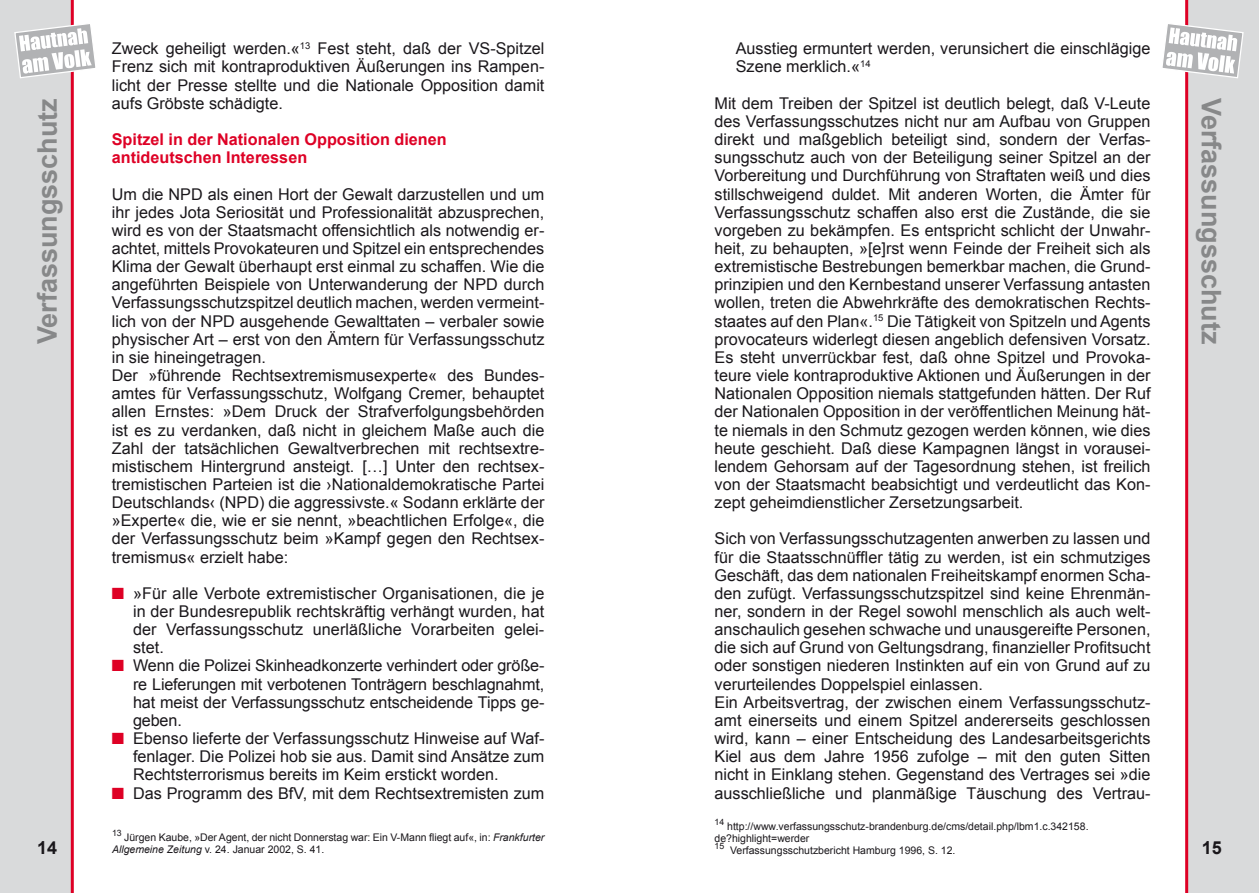
<style>
.page{position:relative;width:1259px;height:893px;background:#fff}
.page>*{position:absolute;margin:0;border:0;box-sizing:border-box;transform-origin:0 0}
.t1{font:700 27px "Arial";color:#878889}
.t2{font:700 18px "Arial";color:#1a171b}
.t3{font:16.2px/18.1px "Arial";color:#1a171b;text-align:justify}
.t4{font:700 16.2px/18.1px "Arial";color:#de0025}
.t5{font:10.5px/12px "Arial";color:#1a171b}
.t6{font:8.7px "Arial";color:#1a171b}
.s1{color:#de0025}
.s2{font-style:italic}
</style>
<div class="page">
<div style="left:0;top:0;width:74px;height:893px;background:#d9dadb"></div>
<svg style="left:14px;top:22px;width:82px;height:57px"></svg>
<div style="left:1185px;top:0;width:74px;height:893px;background:#d9dadb"></div>
<svg style="left:1162px;top:22px;width:82px;height:57px"></svg>
<p class="t3" style="left:112px;top:40px;width:434px">Zweck geheiligt werden.«<sup>13</sup> Fest steht, daß der VS-Spitzel Frenz sich mit kontraproduktiven Äußerungen ins Rampen&shy;licht der Presse stellte und die Nationale Opposition damit aufs Gröbste schädigte.</p>
<p class="t4" style="left:112px;top:131px;width:336px">Spitzel in der Nationalen Opposition dienen antideutschen Interessen</p>
<p class="t3" style="left:112px;top:185px;width:434px;text-align:left">Um die NPD als einen Hort der Gewalt darzustellen und um ihr jedes Jota Seriosität und Professionalität abzusprechen, wird es von der Staatsmacht offensichtlich als notwendig er&shy;achtet, mittels Provokateuren und Spitzel ein entsprechendes Klima der Gewalt überhaupt erst einmal zu schaffen. Wie die angeführten Beispiele von Unterwanderung der NPD durch Verfassungsschutzspitzel deutlich machen, werden vermeint&shy;lich von der NPD ausgehende Gewalttaten – verbaler sowie physischer Art – erst von den Ämtern für Verfassungsschutz in sie hineingetragen.<br>Der »führende Rechtsextremismusexperte« des Bundes&shy;amtes für Verfassungsschutz, Wolfgang Cremer, behauptet allen Ernstes: »Dem Druck der Strafverfolgungsbehörden ist es zu verdanken, daß nicht in gleichem Maße auch die Zahl der tatsächlichen Gewaltverbrechen mit rechtsextre&shy;mistischem Hintergrund ansteigt. […] Unter den rechtsex&shy;tremistischen Parteien ist die ›Nationaldemokratische Partei Deutschlands‹ (NPD) die aggressivste.« Sodann erklärte der »Experte« die, wie er sie nennt, »beachtlichen Erfolge«, die der Verfassungsschutz beim »Kampf gegen den Rechtsex&shy;tremismus« erzielt habe:</p>
<p class="t3" style="left:133px;top:584px;width:413px;text-indent:-21px"><span class="s1">■</span> »Für alle Verbote extremistischer Organisationen, die je in der Bundesrepublik rechtskräftig verhängt wurden, hat der Verfassungsschutz unerläßliche Vorarbeiten gelei&shy;stet.</p>
<p class="t3" style="left:133px;top:657px;width:413px;text-indent:-21px"><span class="s1">■</span> Wenn die Polizei Skinheadkonzerte verhindert oder größe&shy;re Lieferungen mit verbotenen Tonträgern beschlagnahmt, hat meist der Verfassungsschutz entscheidende Tipps ge&shy;geben.</p>
<p class="t3" style="left:133px;top:729px;width:413px;text-indent:-21px"><span class="s1">■</span> Ebenso lieferte der Verfassungsschutz Hinweise auf Waf&shy;fenlager. Die Polizei hob sie aus. Damit sind Ansätze zum Rechtsterrorismus bereits im Keim erstickt worden.</p>
<p class="t3" style="left:112px;top:784px;width:434px"><span class="s1">■</span> Das Programm des BfV, mit dem Rechtsextremisten zum</p>
<p class="t3" style="left:736px;top:40px;width:416px">Ausstieg ermuntert werden, verunsichert die einschlägige<br>Szene merklich.«<sup>14</sup></p>
<p class="t3" style="left:714px;top:94px;width:437px">Mit dem Treiben der Spitzel ist deutlich belegt, daß V-Leute des Verfassungsschutzes nicht nur am Aufbau von Gruppen direkt und maßgeblich beteiligt sind, sondern der Verfas&shy;sungsschutz auch von der Beteiligung seiner Spitzel an der Vorbereitung und Durchführung von Straftaten weiß und dies stillschweigend duldet. Mit anderen Worten, die Ämter für Verfassungsschutz schaffen also erst die Zustände, die sie vorgeben zu bekämpfen. Es entspricht schlicht der Unwahr&shy;heit, zu behaupten, »[e]rst wenn Feinde der Freiheit sich als extremistische Bestrebungen bemerkbar machen, die Grund&shy;prinzipien und den Kernbestand unserer Verfassung antasten wollen, treten die Abwehrkräfte des demokratischen Rechts&shy;staates auf den Plan«.<sup>15</sup> Die Tätigkeit von Spitzeln und Agents provocateurs widerlegt diesen angeblich defensiven Vorsatz.<br>Es steht unverrückbar fest, daß ohne Spitzel und Provoka&shy;teure viele kontraproduktive Aktionen und Äußerungen in der Nationalen Opposition niemals stattgefunden hätten. Der Ruf der Nationalen Opposition in der veröffentlichen Meinung hät&shy;te niemals in den Schmutz gezogen werden können, wie dies heute geschieht. Daß diese Kampagnen längst in vorausei&shy;lendem Gehorsam auf der Tagesordnung stehen, ist freilich von der Staatsmacht beabsichtigt und verdeutlicht das Kon&shy;zept geheimdienstlicher Zersetzungsarbeit.</p>
<p class="t3" style="left:714px;top:530px;width:437px;text-align:left">Sich von Verfassungsschutzagenten anwerben zu lassen und für die Staatsschnüffler tätig zu werden, ist ein schmutziges Geschäft, das dem nationalen Freiheitskampf enormen Scha&shy;den zufügt. Verfassungsschutzspitzel sind keine Ehrenmän&shy;ner, sondern in der Regel sowohl menschlich als auch welt&shy;anschaulich gesehen schwache und unausgereifte Personen, die sich auf Grund von Geltungsdrang, finanzieller Profitsucht oder sonstigen niederen Instinkten auf ein von Grund auf zu verurteilendes Doppelspiel einlassen.<br>Ein Arbeitsvertrag, der zwischen einem Verfassungsschutz&shy;amt einerseits und einem Spitzel andererseits geschlossen wird, kann – einer Entscheidung des Landesarbeitsgerichts Kiel aus dem Jahre 1956 zufolge – mit den guten Sitten nicht in Einklang stehen. Gegenstand des Vertrages sei »die ausschließliche und planmäßige Täuschung des Vertrau-</p>
<h1 class="t1" style="left:29px;top:344px;width:248px;rotate:-90deg">Verfassungsschutz</h1>
<h1 class="t1" style="left:1229px;top:98px;width:248px;rotate:90deg">Verfassungsschutz</h1>
<p class="t6" style="left:714px;top:816px;width:11px">14</p>
<p class="t5" style="left:714px;top:820px;width:375px;text-indent:13px">http://www.verfassungsschutz-brandenburg.de/cms/detail.php/lbm1.c.342158. de?highlight=werder</p>
<p class="t6" style="left:714px;top:840px;width:11px">15</p>
<p class="t5" style="left:730px;top:844px;width:227px">Verfassungsschutzbericht Hamburg 1996, S. 12.</p>
<p class="t6" style="left:112px;top:827px;width:11px">13</p>
<p class="t5" style="left:112px;top:831px;width:434px;text-indent:12px">Jürgen Kaube, »Der Agent, der nicht Donnerstag war: Ein V-Mann fliegt auf«, in: <span class="s2">Frankfurter<br>Allgemeine Zeitung</span> v. 24. Januar 2002, S. 41.</p>
<p class="t2" style="left:37px;top:835px;width:22px">14</p>
<p class="t2" style="left:1201px;top:835px;width:22px">15</p>
</div>
